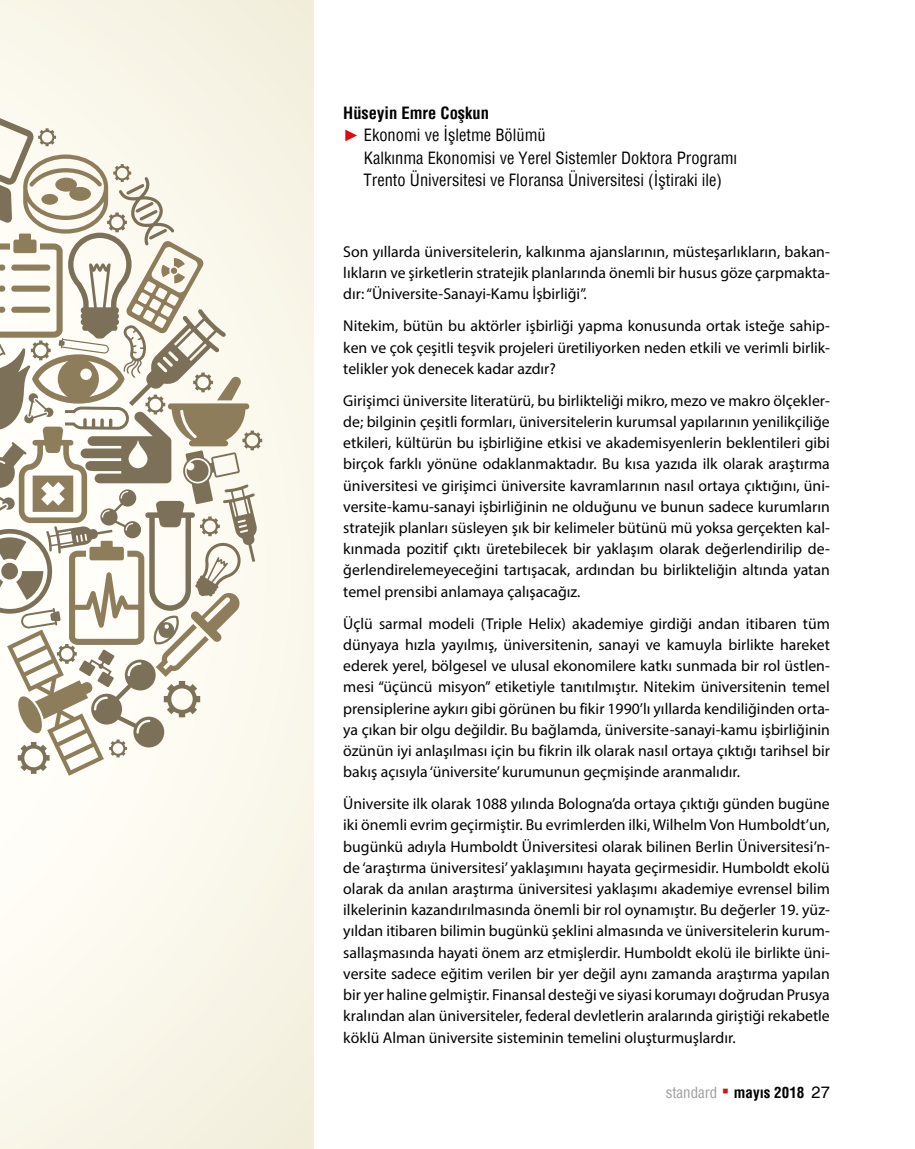
<style>
.page{position:relative;width:915px;height:1149px;background:#fff}
.page>*{position:absolute;margin:0;border:0;box-sizing:border-box;transform-origin:0 0}
.t1{font:condensed 16.5px "Helvetica";color:#000}
.t2{font:700 condensed 16.5px "Helvetica";color:#000}
.t3{font:15.75px/21.1px "Myriad Pro";color:#000;text-align:justify}
.t4{font:700 condensed 15px "Helvetica";color:#000}
.s1{font-family:"Times New Roman";font-stretch:normal;color:#e30613}
.s2{font-weight:400;color:#9d9d9c}
.s3{font-family:"Times New Roman";font-weight:400;font-style:italic;font-stretch:normal;font-size:21px;color:#cd171a}
.s4{font-weight:400;font-stretch:normal;font-size:16.5px}
</style>
<div class="page">
<div style="left:0;top:0;width:313px;height:1148px;background:#f9f7ea"></div>
<svg style="left:0;top:118px;width:262px;height:657px"></svg>
<hr style="left:0;top:106px;width:1px;height:377px;background:#fff">
<p class="t2" style="left:343px;top:102px;width:147px">Hüseyin Emre Coşkun</p>
<p class="t1" style="left:343px;top:124px;width:204px"><span class="s1">►</span> Ekonomi ve İşletme Bölümü</p>
<p class="t1" style="left:364px;top:147px;width:374px">Kalkınma Ekonomisi ve Yerel Sistemler Doktora Programı</p>
<p class="t1" style="left:363px;top:169px;width:360px">Trento Üniversitesi ve Floransa Üniversitesi (İştiraki ile)</p>
<p class="t3" style="left:343px;top:241px;width:488px">Son yıllarda üniversitelerin, kalkınma ajanslarının, müsteşarlıkların, bakan&shy;lıkların ve şirketlerin stratejik planlarında önemli bir husus göze çarpmakta&shy;dır: “Üniversite-Sanayi-Kamu İşbirliği”.</p>
<p class="t3" style="left:343px;top:315px;width:488px">Nitekim, bütün bu aktörler işbirliği yapma konusunda ortak isteğe sahip&shy;ken ve çok çeşitli teşvik projeleri üretiliyorken neden etkili ve verimli birlik&shy;telikler yok denecek kadar azdır?</p>
<p class="t3" style="left:343px;top:389px;width:488px">Girişimci üniversite literatürü, bu birlikteliği mikro, mezo ve makro ölçekler&shy;de; bilginin çeşitli formları, üniversitelerin kurumsal yapılarının yenilikçiliğe etkileri, kültürün bu işbirliğine etkisi ve akademisyenlerin beklentileri gibi birçok farklı yönüne odaklanmaktadır. Bu kısa yazıda ilk olarak araştırma üniversitesi ve girişimci üniversite kavramlarının nasıl ortaya çıktığını, üni&shy;versite-kamu-sanayi işbirliğinin ne olduğunu ve bunun sadece kurumların stratejik planları süsleyen şık bir kelimeler bütünü mü yoksa gerçekten kal&shy;kınmada pozitif çıktı üretebilecek bir yaklaşım olarak değerlendirilip de&shy;ğerlendirelemeyeceğini tartışacak, ardından bu birlikteliğin altında yatan temel prensibi anlamaya çalışacağız.</p>
<p class="t3" style="left:343px;top:612px;width:488px">Üçlü sarmal modeli (Triple Helix) akademiye girdiği andan itibaren tüm dünyaya hızla yayılmış, üniversitenin, sanayi ve kamuyla birlikte hareket ederek yerel, bölgesel ve ulusal ekonomilere katkı sunmada bir rol üstlen&shy;mesi “üçüncü misyon” etiketiyle tanıtılmıştır. Nitekim üniversitenin temel prensiplerine aykırı gibi görünen bu fikir 1990’lı yıllarda kendiliğinden orta&shy;ya çıkan bir olgu değildir. Bu bağlamda, üniversite-sanayi-kamu işbirliğinin özünün iyi anlaşılması için bu fikrin ilk olarak nasıl ortaya çıktığı tarihsel bir bakış açısıyla ‘üniversite’ kurumunun geçmişinde aranmalıdır.</p>
<p class="t3" style="left:343px;top:792px;width:488px">Üniversite ilk olarak 1088 yılında Bologna’da ortaya çıktığı günden bugüne iki önemli evrim geçirmiştir. Bu evrimlerden ilki, Wilhelm Von Humboldt’un, bugünkü adıyla Humboldt Üniversitesi olarak bilinen Berlin Üniversitesi’n&shy;de ‘araştırma üniversitesi’ yaklaşımını hayata geçirmesidir. Humboldt ekolü olarak da anılan araştırma üniversitesi yaklaşımı akademiye evrensel bilim ilkelerinin kazandırılmasında önemli bir rol oynamıştır. Bu değerler 19. yüz&shy;yıldan itibaren bilimin bugünkü şeklini almasında ve üniversitelerin kurum&shy;sallaşmasında hayati önem arz etmişlerdir. Humboldt ekolü ile birlikte üni&shy;versite sadece eğitim verilen bir yer değil aynı zamanda araştırma yapılan bir yer haline gelmiştir. Finansal desteği ve siyasi korumayı doğrudan Prusya kralından alan üniversiteler, federal devletlerin aralarında giriştiği rekabetle köklü Alman üniversite sisteminin temelini oluşturmuşlardır.</p>
<p class="t4" style="left:665px;top:1082px;width:165px"><span class="s2">standard</span> <span class="s3">▪</span> mayıs 2018 <span class="s4">27</span></p>
</div>
